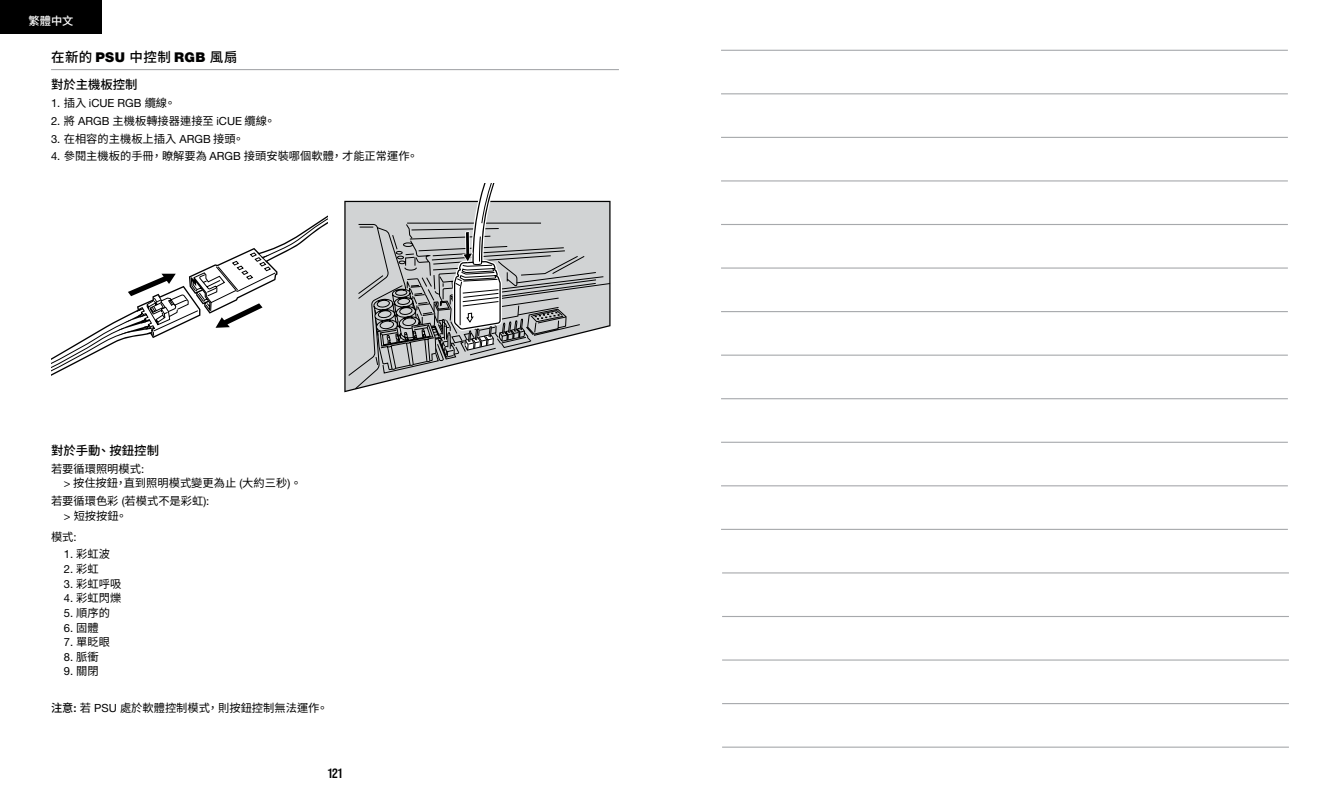
<style>
.page{position:relative;width:1340px;height:810px;background:#fff}
.page>*{position:absolute;margin:0;border:0;box-sizing:border-box;transform-origin:0 0}
.t1{font:500 13.5px "Source Han Sans TC";letter-spacing:.035em;color:#000}
.t2{font:13.5px "Bebas Neue Pro Sm E Bd";color:#000}
.t3{font:500 12.38px "Source Han Sans TC";color:#000}
.t4{font:11.25px/14.6px "Source Han Sans TC";color:#000}
.t5{font:11.25px "Helvetica Neue LT Pro";color:#000}
.t6{font:500 11.25px "Source Han Sans TC";color:#fff}
.s1{font-family:"Helvetica Neue LT Pro";font-weight:900}
.s2{font-family:"Source Han Sans TC"}
.s3{font-family:"Helvetica Neue LT Pro"}
.s4{font-weight:500}
.s5{font-family:"Helvetica Neue LT Pro";font-weight:500}
</style>
<div class="page">
<svg style="left:51px;top:216px;width:276px;height:160px"></svg>
<svg style="left:348px;top:184px;width:262px;height:208px"></svg>
<div style="left:0;top:0;width:102px;height:34px;background:#000"></div>
<hr style="left:51px;top:69px;width:568px;height:1px;background:#a7a9ac">
<hr style="left:721px;top:224px;width:566px;height:1px;background:#a7a9ac">
<hr style="left:721px;top:50px;width:566px;height:1px;background:#a7a9ac">
<hr style="left:721px;top:398px;width:566px;height:1px;background:#a7a9ac">
<hr style="left:721px;top:311px;width:566px;height:1px;background:#a7a9ac">
<hr style="left:721px;top:137px;width:566px;height:1px;background:#a7a9ac">
<hr style="left:721px;top:485px;width:566px;height:1px;background:#a7a9ac">
<hr style="left:721px;top:267px;width:566px;height:2px;background:#a7a9ac">
<hr style="left:721px;top:93px;width:566px;height:1px;background:#a7a9ac">
<hr style="left:721px;top:442px;width:566px;height:1px;background:#a7a9ac">
<hr style="left:721px;top:355px;width:566px;height:1px;background:#a7a9ac">
<hr style="left:721px;top:180px;width:566px;height:2px;background:#a7a9ac">
<hr style="left:721px;top:529px;width:566px;height:1px;background:#a7a9ac">
<hr style="left:722px;top:572px;width:566px;height:2px;background:#a7a9ac">
<hr style="left:722px;top:616px;width:566px;height:1px;background:#a7a9ac">
<hr style="left:722px;top:659px;width:566px;height:2px;background:#a7a9ac">
<hr style="left:722px;top:703px;width:566px;height:1px;background:#a7a9ac">
<hr style="left:722px;top:747px;width:566px;height:1px;background:#a7a9ac">
<p class="t6" style="left:29px;top:14px;width:46px">繁體中文</p>
<p class="t1" style="left:51px;top:49px;width:188px">在新的 <span class="s1">PSU</span> 中控制 <span class="s1">RGB</span> 風扇</p>
<p class="t3" style="left:51px;top:78px;width:88px">對於主機板控制</p>
<p class="t5" style="left:51px;top:96px;width:126px">1. <span class="s2">插入</span> iCUE RGB <span class="s2">纜線。</span></p>
<p class="t4" style="left:51px;top:114px;width:226px"><span class="s3">2.</span> 將 <span class="s3">ARGB</span> 主機板轉接器連接至 <span class="s3">iCUE</span> 纜線。</p>
<p class="t4" style="left:51px;top:131px;width:195px"><span class="s3">3.</span> 在相容的主機板上插入 <span class="s3">ARGB</span> 接頭。</p>
<p class="t4" style="left:51px;top:149px;width:368px"><span class="s3">4.</span> 參閱主機板的手冊， 瞭解要為 <span class="s3">ARGB</span> 接頭安裝哪個軟體， 才能正常運作。</p>
<p class="t3" style="left:51px;top:443px;width:109px">對於手動、 按鈕控制</p>
<p class="t4" style="left:64px;top:461px;width:239px;text-indent:-13px">若要循環照明模式<span class="s3">:<br>&gt;</span> 按住按鈕，直到照明模式變更為止 <span class="s3">(</span>大約三秒<span class="s3">)</span> 。</p>
<p class="t4" style="left:64px;top:494px;width:147px;text-indent:-13px">若要循環色彩 <span class="s3">(</span>若模式不是彩虹<span class="s3">): &gt;</span> 短按按鈕。</p>
<p class="t4" style="left:51px;top:529px;width:27px">模式<span class="s3">:</span></p>
<p class="t4" style="left:64px;top:547px;width:48px"><span class="s3">1.</span> 彩虹波</p>
<p class="t5" style="left:64px;top:562px;width:37px">2. <span class="s2">彩虹</span></p>
<p class="t4" style="left:64px;top:576px;width:59px"><span class="s3">3.</span> 彩虹呼吸</p>
<p class="t4" style="left:64px;top:591px;width:59px"><span class="s3">4.</span> 彩虹閃爍</p>
<p class="t4" style="left:64px;top:606px;width:48px"><span class="s3">5.</span> 順序的</p>
<p class="t5" style="left:64px;top:621px;width:37px">6. <span class="s2">固體</span></p>
<p class="t4" style="left:64px;top:635px;width:48px"><span class="s3">7.</span> 單眨眼</p>
<p class="t5" style="left:64px;top:650px;width:37px">8. <span class="s2">脈衝</span></p>
<p class="t5" style="left:64px;top:664px;width:37px">9. <span class="s2">關閉</span></p>
<p class="t4" style="left:51px;top:701px;width:278px"><span class="s4">注意</span><span class="s5">:</span> 若 <span class="s3">PSU</span> 處於軟體控制模式， 則按鈕控制無法運作。</p>
<p class="t2" style="left:328px;top:765px;width:16px">121</p>
</div>
